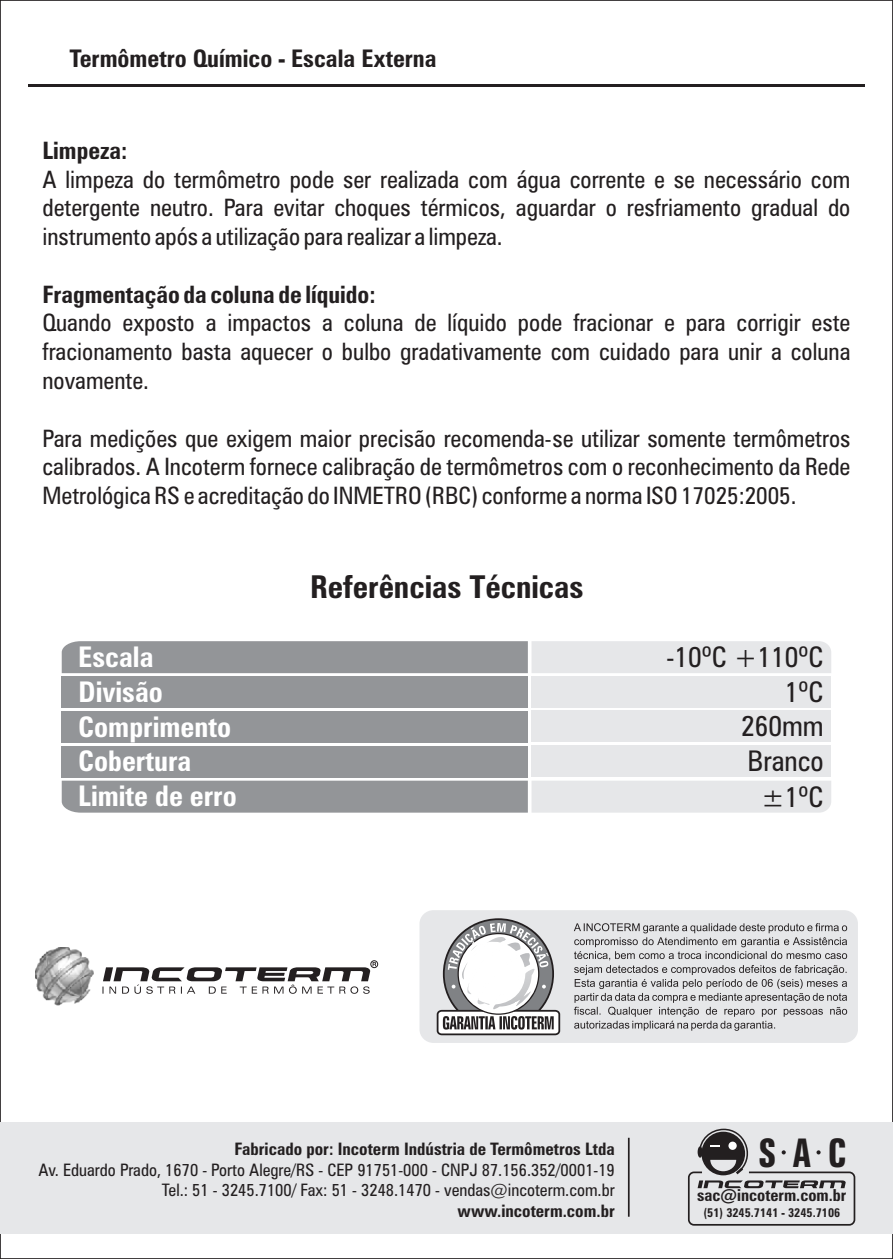
<style>
.page{position:relative;width:893px;height:1259px;background:#fff}
.page>*{position:absolute;margin:0;border:0;box-sizing:border-box;transform-origin:0 0}
.t1{font:700 extra-condensed 39.6px "Zurich BT";color:#231f20}
.t2{font:700 condensed 31.5px "Zurich BT";color:#231f20}
.t3{font:700 condensed 28.5px/34.5px "Zurich BT";color:#fff}
.t4{font:condensed 28.5px/34.5px "Zurich BT";color:#231f20;text-align:right}
.t5{font:700 condensed 24.3px "Zurich BT";color:#231f20}
.t6{font:condensed 24px/28.8px "Zurich BT";color:#231f20;text-align:justify}
.t7{font:700 condensed 24px "Zurich BT";color:#231f20}
.t8{font:condensed 17.1px/20.7px "Zurich BT";color:#231f20;text-align:right}
.t9{font:700 condensed 17.1px "Zurich BT";color:#231f20}
.t10{font:700 condensed 16.5px "Zurich BT";color:#231f20}
.t11{font:700 condensed 12.6px "Zurich BT";color:#231f20}
</style>
<div class="page">
<div style="left:531px;top:676px;width:300px;height:32px;background:#e6e7e9"></div>
<svg style="left:62px;top:641px;width:769px;height:32px;background:#b4b6b8"></svg>
<div style="left:62px;top:676px;width:466px;height:32px;background:#939598"></div>
<div style="left:531px;top:710px;width:300px;height:32px;background:#e6e7e9"></div>
<div style="left:531px;top:745px;width:300px;height:32px;background:#e6e7e9"></div>
<div style="left:62px;top:711px;width:466px;height:32px;background:#939598"></div>
<div style="left:62px;top:745px;width:466px;height:32px;background:#939598"></div>
<svg style="left:62px;top:780px;width:769px;height:32px;background:#b5b7b9"></svg>
<div style="left:0;top:1122px;width:893px;height:111px;background:#e6e7e9"></div>
<hr style="left:628px;top:1137px;width:2px;height:79px;background:#231f20">
<svg style="left:698px;top:1128px;width:148px;height:60px"></svg>
<div style="left:688px;top:1171px;width:167px;height:54px;border:2px solid #231f20;border-radius:5px"></div>
<div style="left:370px;top:960px;width:8px;height:8px;border:1px solid #231f20;border-radius:50%"></div>
<img style="left:35px;top:947px;width:59px;height:58px">
<svg style="left:102px;top:962px;width:274px;height:31px"></svg>
<div style="left:419px;top:910px;width:439px;height:133px;background:#e6e7e9;border-radius:14px"></div>
<svg style="left:437px;top:918px;width:410px;height:117px"></svg>
<hr style="left:28px;top:84px;width:837px;height:3px;background:#231f20">
<p class="t5" style="left:70px;top:49px;width:369px">Termômetro Químico - Escala Externa</p>
<p class="t7" style="left:43px;top:140px;width:86px">Limpeza:</p>
<p class="t6" style="left:43px;top:167px;width:809px">A limpeza do termômetro pode ser realizada com água corrente e se necessário com detergente neutro. Para evitar choques térmicos, aguardar o resfriamento gradual do instrumento após a utilização para realizar a limpeza.</p>
<p class="t7" style="left:43px;top:284px;width:335px">Fragmentação da coluna de líquido:</p>
<p class="t6" style="left:42px;top:311px;width:809px">Quando exposto a impactos a coluna de líquido pode fracionar e para corrigir este fracionamento basta aquecer o bulbo gradativamente com cuidado para unir a coluna novamente.</p>
<p class="t6" style="left:42px;top:426px;width:809px">Para medições que exigem maior precisão recomenda-se utilizar somente termômetros calibrados. A Incoterm fornece calibração de termômetros com o reconhecimento da Rede Metrológica RS e acreditação do INMETRO (RBC) conforme a norma ISO 17025:2005.</p>
<h2 class="t2" style="left:310px;top:574px;width:275px">Referências Técnicas</h2>
<p class="t3" style="left:78px;top:643px;width:77px">Escala</p>
<p class="t4" style="left:666px;top:643px;width:159px">-10ºC +110ºC<br>1ºC<br>260mm<br>Branco</p>
<p class="t3" style="left:78px;top:677px;width:160px">Divisão<br>Comprimento<br>Cobertura<br>Limite de erro</p>
<p class="t4" style="left:761px;top:782px;width:64px">±1ºC</p>
<p class="t9" style="left:235px;top:1142px;width:382px">Fabricado por: Incoterm Indústria de Termômetros Ltda</p>
<p class="t8" style="left:39px;top:1161px;width:578px">Av. Eduardo Prado, 1670 - Porto Alegre/RS - CEP 91751-000 - CNPJ 87.156.352/0001-19<br>Tel.: 51 - 3245.7100/ Fax: 51 - 3248.1470 - vendas@incoterm.com.br</p>
<p class="t9" style="left:458px;top:1204px;width:159px">www.incoterm.com.br</p>
<h1 class="t1" style="left:758px;top:1136px;width:90px">SAC</h1>
<p class="t10" style="left:697px;top:1189px;width:151px">sac@incoterm.com.br</p>
<p class="t11" style="left:703px;top:1207px;width:138px">(51) 3245.7141 - 3245.7106</p>
</div>
